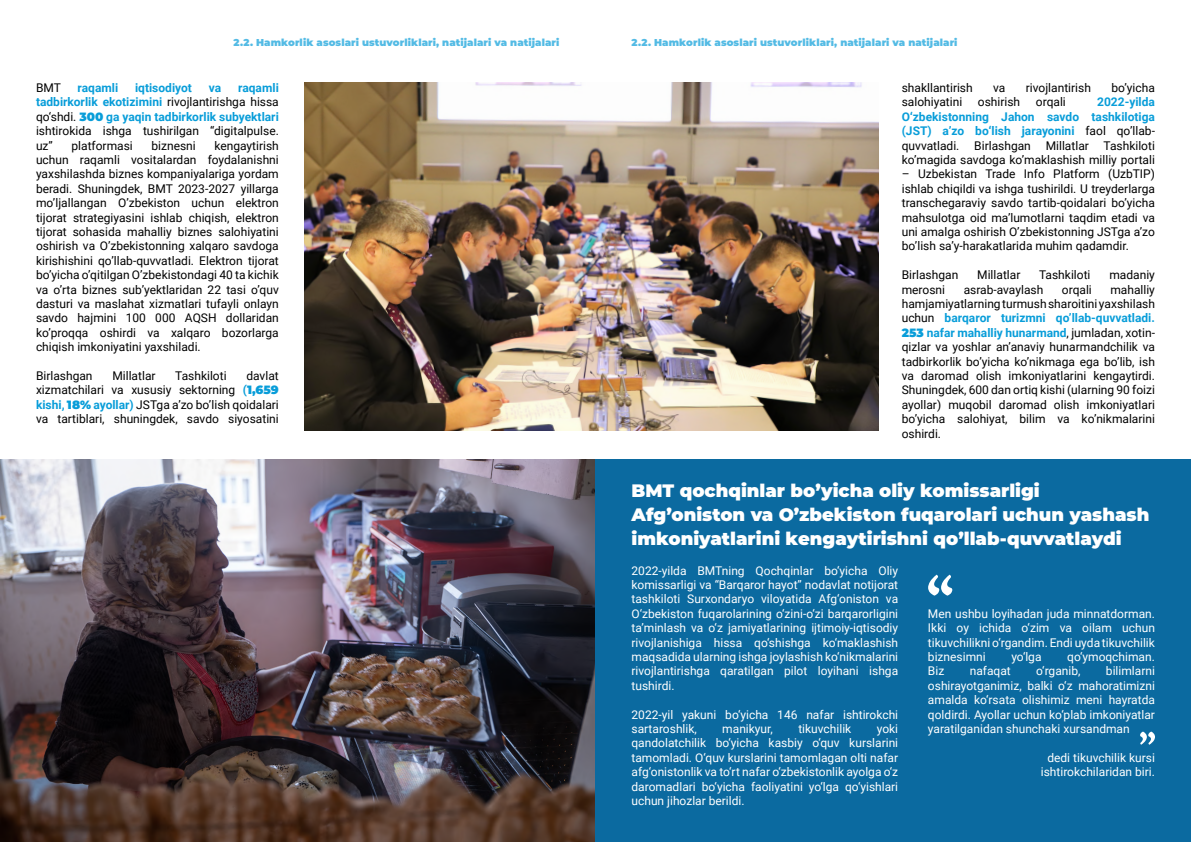
<style>
.page{position:relative;width:1191px;height:842px;background:#fff}
.page>*{position:absolute;margin:0;border:0;box-sizing:border-box;transform-origin:0 0}
.t1{font:700 80px "Athelas";color:#fff}
.t2{font:700 50px "Athelas";color:#fff}
.t3{font:900 18px/24px "Montserrat";color:#fff}
.t4{font:12px/14.4px "Roboto";color:#000;text-align:justify}
.t5{font:12px/14.4px "Roboto";color:#fff;text-align:justify}
.t6{font:700 12px "Roboto";color:#089dd9}
.t7{font:900 10px "Montserrat";letter-spacing:.01em;color:#089dd9}
.s1{font-weight:700;color:#089dd9}
.s2{font-family:"Montserrat";font-weight:900;color:#089dd9}
</style>
<div class="page">
<img style="left:304px;top:83px;width:574px;height:348px">
<img style="left:0;top:459px;width:595px;height:383px">
<div style="left:595px;top:459px;width:596px;height:383px;background:#0b6aa0"></div>
<p class="t7" style="left:233px;top:35px;width:327px">2.2. Hamkorlik asoslari ustuvorliklari, natijalari va natijalari</p>
<p class="t4" style="left:36px;top:80px;width:244px;text-indent:202px"><span class="s1">raqamli tadbirkorlik ekotizimini</span> rivojlantirishga hissa qo‘shdi. <span class="s2">300</span> <span class="s1">ga yaqin tadbirkorlik subyektlari </span>ishtirokida ishga tushirilgan “digitalpulse. uz”</p>
<p class="t4" style="left:36px;top:80px;width:26px">BMT</p>
<p class="t6" style="left:77px;top:79px;width:42px">raqamli</p>
<p class="t6" style="left:135px;top:79px;width:58px">iqtisodiyot</p>
<p class="t6" style="left:209px;top:79px;width:14px">va</p>
<p class="t4" style="left:71px;top:138px;width:63px">platformasi</p>
<p class="t4" style="left:151px;top:138px;width:46px">biznesni</p>
<p class="t4" style="left:36px;top:138px;width:244px;text-indent:178px">kengaytirish uchun raqamli vositalardan foydalanishni yaxshilashda biznes kompaniyalariga yordam beradi. Shuningdek, BMT 2023-2027 yillarga mo’ljallangan O’zbekiston uchun elektron tijorat strategiyasini ishlab chiqish, elektron tijorat sohasida mahalliy biznes salohiyatini oshirish va O’zbekistonning xalqaro savdoga kirishishini qo’llab-quvvatladi. Elektron tijorat bo’yicha o’qitilgan O’zbekistondagi 40 ta kichik va o’rta biznes subʼyektlaridan 22 tasi o’quv dasturi va maslahat xizmatlari tufayli onlayn savdo hajmini 100 000 AQSH dollaridan ko’proqqa oshirdi va xalqaro bozorlarga chiqish imkoniyatini yaxshiladi.</p>
<p class="t4" style="left:36px;top:368px;width:58px">Birlashgan</p>
<p class="t4" style="left:112px;top:368px;width:45px">Millatlar</p>
<p class="t4" style="left:175px;top:368px;width:53px">Tashkiloti</p>
<p class="t4" style="left:36px;top:368px;width:244px;text-indent:210px">davlat xizmatchilari va xususiy sektorning <span class="s1">(</span><span class="s2">1,659 </span><span class="s1">kishi,</span> <span class="s2">18%</span> <span class="s1">ayollar)</span> JSTga aʼzo bo’lish qoidalari va tartiblari, shuningdek, savdo siyosatini</p>
<p class="t7" style="left:631px;top:35px;width:327px">2.2. Hamkorlik asoslari ustuvorliklari, natijalari va natijalari</p>
<p class="t4" style="left:901px;top:80px;width:73px">shakllantirish</p>
<p class="t4" style="left:993px;top:80px;width:14px">va</p>
<p class="t4" style="left:1026px;top:80px;width:67px">rivojlantirish</p>
<p class="t4" style="left:1111px;top:80px;width:45px">bo’yicha</p>
<p class="t4" style="left:901px;top:94px;width:62px">salohiyatini</p>
<p class="t4" style="left:978px;top:94px;width:44px">oshirish</p>
<p class="t4" style="left:1036px;top:94px;width:31px">orqali</p>
<p class="t4" style="left:901px;top:94px;width:255px;text-indent:195px"><span class="s1">2022-yilda Oʻzbekistonning Jahon savdo tashkilotiga (JST) aʼzo boʻlish jarayonini</span> faol qo’llab&shy;quvvatladi. Birlashgan Millatlar Tashkiloti ko’magida savdoga ko’maklashish milliy portali</p>
<p class="t4" style="left:901px;top:166px;width:255px">– Uzbekistan Trade Info Platform (UzbTIP) ishlab chiqildi va ishga tushirildi. U treyderlarga transchegaraviy savdo tartib-qoidalari bo’yicha mahsulotga oid maʼlumotlarni taqdim etadi va uni amalga oshirish O’zbekistonning JSTga aʼzo bo’lish saʼy-harakatlarida muhim qadamdir.</p>
<p class="t4" style="left:901px;top:267px;width:58px">Birlashgan</p>
<p class="t4" style="left:977px;top:267px;width:45px">Millatlar</p>
<p class="t4" style="left:1039px;top:267px;width:53px">Tashkiloti</p>
<p class="t4" style="left:1109px;top:267px;width:47px">madaniy</p>
<p class="t4" style="left:901px;top:282px;width:45px">merosni</p>
<p class="t4" style="left:963px;top:282px;width:81px">asrab-avaylash</p>
<p class="t4" style="left:1061px;top:282px;width:31px">orqali</p>
<p class="t4" style="left:901px;top:282px;width:255px;text-indent:209px">mahalliy hamjamiyatlarning turmush sharoitini yaxshilash uchun <span class="s1">barqaror turizmni qo’llab-quvvatladi.<br></span><span class="s2">253</span> <span class="s1">nafar mahalliy hunarmand</span>, jumladan, xotin&shy;qizlar va yoshlar anʼanaviy hunarmandchilik va tadbirkorlik bo’yicha ko’nikmaga ega bo’lib, ish va daromad olish imkoniyatlarini kengaytirdi.<br>Shuningdek, 600 dan ortiq kishi (ularning 90 foizi ayollar) muqobil daromad olish imkoniyatlari bo’yicha salohiyat, bilim va ko’nikmalarini oshirdi.</p>
<h3 class="t3" style="left:631px;top:478px;width:519px">BMT qochqinlar bo’yicha oliy komissarligi<br>Afg’oniston va O’zbekiston fuqarolari uchun yashash imkoniyatlarini kengaytirishni qo’llab-quvvatlaydi</h3>
<p class="t5" style="left:631px;top:563px;width:268px">2022-yilda BMTning Qochqinlar bo‘yicha Oliy komissarligi va “Barqaror hayot” nodavlat notijorat tashkiloti Surxondaryo viloyatida Afg‘oniston va O‘zbekiston fuqarolarining o‘zini-o‘zi barqarorligini ta’minlash va o‘z jamiyatlarining ijtimoiy-iqtisodiy rivojlanishiga hissa qo‘shishga ko‘maklashish maqsadida ularning ishga joylashish ko‘nikmalarini rivojlantirishga qaratilgan pilot loyihani ishga tushirdi.</p>
<p class="t5" style="left:631px;top:707px;width:268px">2022-yil yakuni bo‘yicha 146 nafar ishtirokchi sartaroshlik,</p>
<p class="t5" style="left:631px;top:721px;width:268px;text-indent:245px">yoki qandolatchilik bo‘yicha kasbiy o‘quv kurslarini tamomladi. O‘quv kurslarini tamomlagan olti nafar afg‘onistonlik va to‘rt nafar o‘zbekistonlik ayolga o‘z daromadlari bo‘yicha faoliyatini yo‘lga qo‘yishlari uchun jihozlar berildi.</p>
<p class="t5" style="left:722px;top:721px;width:52px">manikyur,</p>
<p class="t5" style="left:798px;top:721px;width:54px">tikuvchilik</p>
<h1 class="t1" style="left:924px;top:539px;width:32px">“</h1>
<p class="t5" style="left:928px;top:606px;width:228px">Men ushbu loyihadan juda minnatdorman.<br>Ikki oy ichida o‘zim va oilam uchun tikuvchilikni o‘rgandim. Endi uyda tikuvchilik biznesimni</p>
<p class="t5" style="left:1011px;top:649px;width:32px">yo‘lga</p>
<p class="t5" style="left:1067px;top:649px;width:89px">qo‘ymoqchiman.</p>
<p class="t5" style="left:928px;top:663px;width:18px">Biz</p>
<p class="t5" style="left:969px;top:663px;width:43px">nafaqat</p>
<p class="t5" style="left:1036px;top:663px;width:46px">o‘rganib,</p>
<p class="t5" style="left:928px;top:663px;width:228px;text-indent:178px">bilimlarni oshirayotganimiz, balki o‘z mahoratimizni amalda ko‘rsata olishimiz meni hayratda qoldirdi. Ayollar uchun ko‘plab imkoniyatlar yaratilganidan shunchaki xursandman</p>
<p class="t5" style="left:1040px;top:750px;width:116px;text-align:center">dedi tikuvchilik kursi ishtirokchilaridan biri.</p>
<h2 class="t2" style="left:1137px;top:710px;width:21px">”</h2>
</div>
